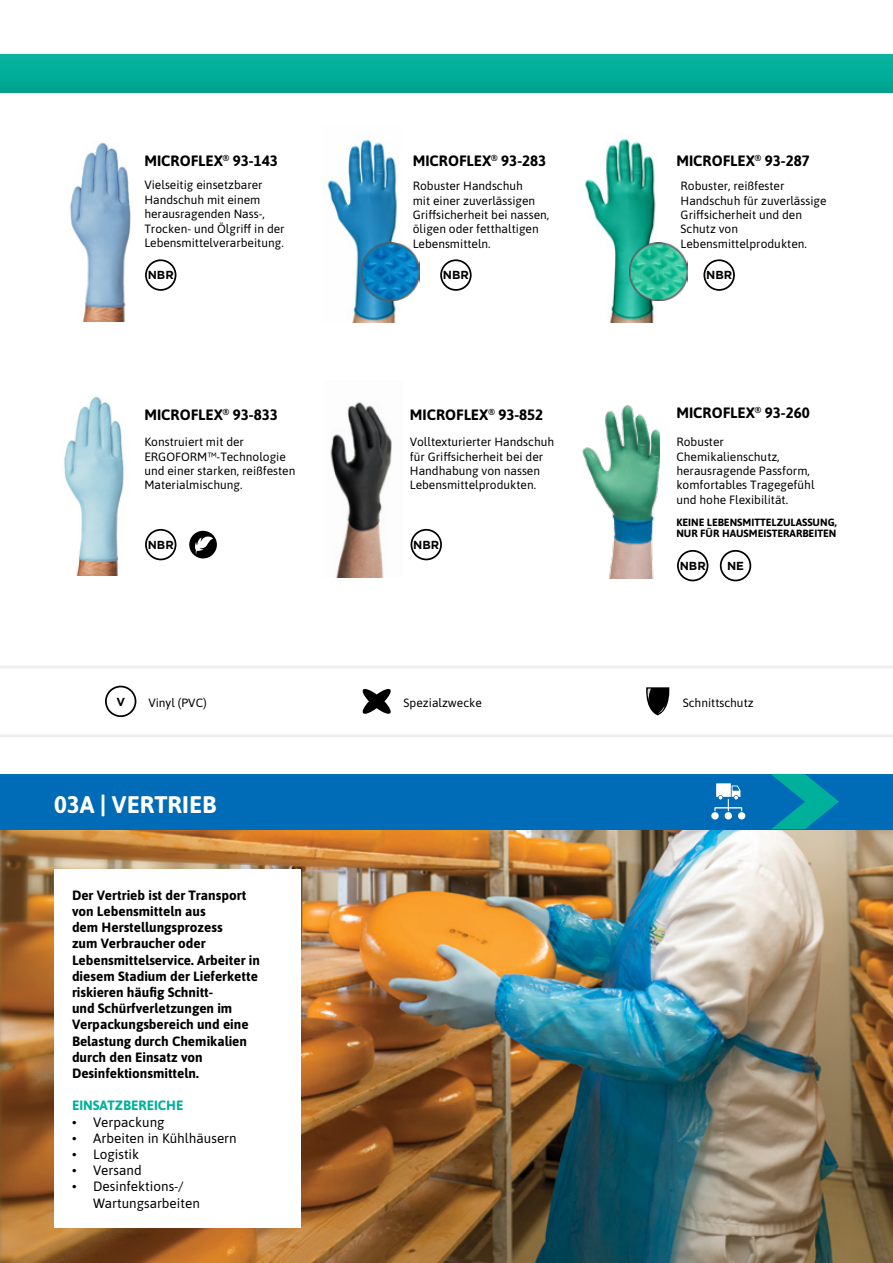
<style>
.page{position:relative;width:893px;height:1263px;background:#fff}
.page>*{position:absolute;margin:0;border:0;box-sizing:border-box;transform-origin:0 0}
.t1{font:700 24px "Asap";color:#fff}
.t2{font:700 15px "Asap";color:#000}
.t3{font:700 13.5px/16.2px "Asap";color:#000}
.t4{font:13.5px/16.2px "Asap";color:#000}
.t5{font:700 13.5px "Asap";color:#00b09b}
.t6{font:12px/14.4px "Asap";color:#000}
.t7{font:700 11.7px "Gotham";color:#000}
.t8{font:700 10.5px/11.4px "Asap";color:#000}
</style>
<div class="page">
<img style="left:0;top:829px;width:893px;height:434px">
<svg style="left:0;top:666px;width:893px;height:71px"></svg>
<div style="left:0;top:52px;width:893px;height:41px;background:#000;opacity:.17"></div>
<div style="left:54px;top:869px;width:246px;height:358px;background:#fff"></div>
<div style="left:0;top:774px;width:893px;height:55px;background:#006bb6"></div>
<img style="left:327px;top:138px;width:71px;height:184px">
<img style="left:585px;top:138px;width:74px;height:184px">
<img style="left:64px;top:396px;width:60px;height:180px">
<img style="left:330px;top:402px;width:62px;height:175px">
<img style="left:582px;top:405px;width:77px;height:174px">
<svg style="left:189px;top:531px;width:28px;height:27px"></svg>
<svg style="left:105px;top:686px;width:31px;height:31px"></svg>
<svg style="left:645px;top:687px;width:26px;height:28px"></svg>
<img style="left:70px;top:142px;width:61px;height:180px">
<svg style="left:145px;top:259px;width:31px;height:32px"></svg>
<svg style="left:145px;top:529px;width:31px;height:31px"></svg>
<svg style="left:411px;top:529px;width:31px;height:31px"></svg>
<svg style="left:677px;top:550px;width:31px;height:31px"></svg>
<svg style="left:720px;top:550px;width:31px;height:31px"></svg>
<svg style="left:440px;top:259px;width:32px;height:32px"></svg>
<svg style="left:703px;top:259px;width:32px;height:32px"></svg>
<svg style="left:361px;top:688px;width:31px;height:27px"></svg>
<img style="left:629px;top:243px;width:58px;height:58px">
<img style="left:362px;top:243px;width:58px;height:58px">
<svg style="left:771px;top:774px;width:68px;height:55px"></svg>
<div style="left:738px;top:812px;width:7px;height:7px;background:#fff;border-radius:50%"></div>
<div style="left:711px;top:812px;width:8px;height:7px;background:#fff;border-radius:50%"></div>
<div style="left:725px;top:812px;width:7px;height:7px;background:#fff;border-radius:50%"></div>
<svg style="left:714px;top:783px;width:28px;height:28px"></svg>
<p class="t2" style="left:144px;top:150px;width:135px">MICROFLEX<sup>®</sup> 93-143</p>
<p class="t6" style="left:144px;top:177px;width:142px">Vielseitig einsetzbarer<br>Handschuh mit einem herausragenden Nass-,<br>Trocken- und Ölgriff in der<br>Lebensmittelverarbeitung.</p>
<p class="t7" style="left:148px;top:267px;width:28px">NBR</p>
<p class="t2" style="left:144px;top:404px;width:135px">MICROFLEX<sup>®</sup> 93-833</p>
<p class="t6" style="left:144px;top:434px;width:153px">Konstruiert mit der<br>ERGOFORM™-Technologie und einer starken, reißfesten<br>Materialmischung.</p>
<p class="t2" style="left:413px;top:151px;width:135px">MICROFLEX<sup>®</sup> 93-283</p>
<p class="t6" style="left:413px;top:178px;width:138px">Robuster Handschuh<br>mit einer zuverlässigen<br>Griffsicherheit bei nassen, öligen oder fetthaltigen<br>Lebensmitteln.</p>
<p class="t2" style="left:676px;top:151px;width:135px">MICROFLEX<sup>®</sup> 93-287</p>
<p class="t6" style="left:681px;top:178px;width:148px">Robuster, reißfester<br>Handschuh für zuverlässige<br>Griffsicherheit und den<br>Schutz von<br>Lebensmittelprodukten.</p>
<p class="t7" style="left:443px;top:267px;width:28px">NBR</p>
<p class="t7" style="left:706px;top:267px;width:28px">NBR</p>
<p class="t2" style="left:410px;top:404px;width:135px">MICROFLEX<sup>®</sup> 93-852</p>
<p class="t6" style="left:410px;top:434px;width:146px">Volltexturierter Handschuh für Griffsicherheit bei der<br>Handhabung von nassen<br>Lebensmittelprodukten.</p>
<p class="t2" style="left:676px;top:402px;width:135px">MICROFLEX<sup>®</sup> 93-260</p>
<p class="t6" style="left:676px;top:434px;width:140px">Robuster<br>Chemikalienschutz, herausragende Passform, komfortables Tragegefühl und hohe Flexibilität.</p>
<p class="t8" style="left:676px;top:516px;width:162px">KEINE LEBENSMITTELZULASSUNG,<br>NUR FÜR HAUSMEISTERARBEITEN</p>
<p class="t7" style="left:148px;top:537px;width:28px">NBR</p>
<p class="t7" style="left:413px;top:537px;width:28px">NBR</p>
<p class="t7" style="left:680px;top:558px;width:28px">NBR</p>
<p class="t7" style="left:727px;top:558px;width:18px">NE</p>
<p class="t7" style="left:116px;top:694px;width:10px">V</p>
<p class="t6" style="left:148px;top:695px;width:60px">Vinyl (PVC)</p>
<p class="t6" style="left:404px;top:695px;width:80px">Spezialzwecke</p>
<p class="t6" style="left:683px;top:695px;width:72px">Schnittschutz</p>
<h1 class="t1" style="left:54px;top:787px;width:164px">03A | VERTRIEB</h1>
<p class="t3" style="left:72px;top:886px;width:189px">Der Vertrieb ist der Transport von Lebensmitteln aus<br>dem Herstellungsprozess<br>zum Verbraucher oder<br>Lebensmittelservice. Arbeiter in diesem Stadium der Lieferkette riskieren häufig Schnitt-<br>und Schürfverletzungen im<br>Verpackungsbereich und eine<br>Belastung durch Chemikalien durch den Einsatz von<br>Desinfektionsmitteln.</p>
<p class="t5" style="left:72px;top:1096px;width:113px">EINSATZBEREICHE</p>
<p class="t4" style="left:72px;top:1113px;width:94px">• Verpackung</p>
<p class="t4" style="left:72px;top:1129px;width:166px">• Arbeiten in Kühlhäusern</p>
<p class="t4" style="left:72px;top:1145px;width:69px">• Logistik</p>
<p class="t4" style="left:72px;top:1161px;width:71px">• Versand</p>
<p class="t4" style="left:93px;top:1178px;width:108px;text-indent:-21px">• Desinfektions-/<br>Wartungsarbeiten</p>
</div>
